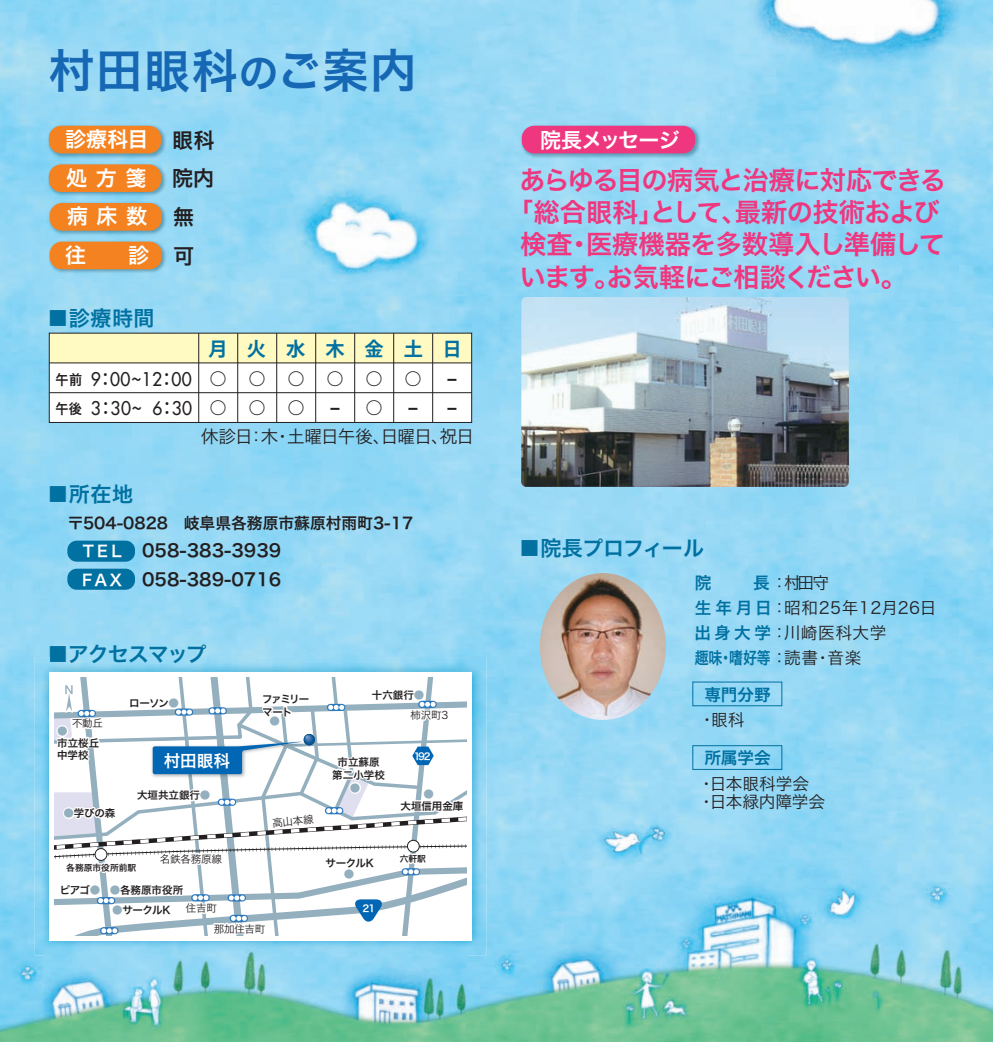
<style>
.page{position:relative;width:993px;height:1042px;background:#fff}
.page>*{position:absolute;margin:0;border:0;box-sizing:border-box;transform-origin:0 0}
.t1{font:46.38px "Hira Kaku Pro W6 90 pv RKSJ H";letter-spacing:.03em;color:#1768b4}
.t2{font:26.25px "Hira Kaku Pro W6 90 pv RKSJ H";letter-spacing:-.035em;color:#ef377f}
.t3{font:26.25px "Hira Kaku Pro W6 90 pv RKSJ H";letter-spacing:-.055em;color:#ef377f}
.t4{font:26.25px "Hira Kaku Pro W6 90 pv RKSJ H";color:#ef377f}
.t5{font:26.25px "Hira Kaku Pro W6 90 pv RKSJ H";letter-spacing:-.065em;color:#ef377f}
.t6{font:21px/38.7px "Hira Kaku Pro W6 90 pv RKSJ H";color:#fff}
.t7{font:21px "Hira Kaku Pro W6 90 pv RKSJ H";letter-spacing:-.03em;color:#0071a1}
.t8{font:21px "Hira Kaku Pro W6 90 pv RKSJ H";letter-spacing:-.055em;color:#0071a1}
.t9{font:21px "Hira Kaku Pro W6 90 pv RKSJ H";letter-spacing:-.035em;color:#fff}
.t10{font:19.25px "Koz Go Pro Bold 90 pv RKSJ H";letter-spacing:1.04em;color:#0071a1}
.t11{font:18.38px/29.1px "Futura";letter-spacing:.02em;color:#231f20;scale:.94 1}
.t12{font:17.5px/28.2px "Hira Kaku Pro W6 90 pv RKSJ H";color:#231f20}
.t13{font:17.5px "Hira Kaku Pro W3 90 pv RKSJ H";letter-spacing:-.045em;color:#231f20}
.t14{font:16.62px/25px "Hira Kaku Pro W3 90 pv RKSJ H";letter-spacing:.035em;color:#231f20}
.t15{font:16.62px/17.5px "Hira Kaku Pro W3 90 pv RKSJ H";color:#231f20}
.t16{font:16.62px "Hira Kaku Pro W6 90 pv RKSJ H";letter-spacing:-.005em;color:#0071a1}
.t17{font:16.62px "Hira Kaku Pro W6 90 pv RKSJ H";letter-spacing:-.005em;color:#0071a1;scale:.83 1}
.t18{font:16.62px/29.8px "Koz Go Pro Heavy 90 pv RKSJ H";color:#231f20}
.t19{font:16.62px "Hira Kaku Pro W6 90 pv RKSJ H";color:#fff}
.t20{font:16.62px/29.8px "Koz Go Pro Heavy 90 pv RKSJ H";color:#231f20;scale:2 1}
.t21{font:15.75px "Hira Kaku Pro W6 90 pv RKSJ H";color:#231f20}
.t22{font:15.75px/28.3px "Hira Kaku Pro W6 90 pv RKSJ H";letter-spacing:.18em;color:#fff}
.t23{font:10.5px/12.4px "Hira Kaku Pro W6 90 pv RKSJ H";color:#231f20}
.t24{font:10.5px "Hira Kaku Pro W3 90 pv RKSJ H";letter-spacing:-.02em;color:#231f20}
.t25{font:10.5px/12.4px "Hira Kaku Pro W6 90 pv RKSJ H";letter-spacing:-.11em;color:#231f20}
.t26{font:10.5px "Hira Kaku Pro W6 90 pv RKSJ H";color:#94afbd}
.t27{font:9.62px "Hira Kaku Pro W6 90 pv RKSJ H";color:#fff}
.t28{font:8.75px "Hira Kaku Pro W6 90 pv RKSJ H";color:#231f20}
.s1{font-size:40.25px}
.s2{color:#231f20}
.s3{font-family:"Hira Kaku Pro W6 90 pv RKSJ H";font-size:14px}
.s4{font-family:"Koz Go Pro Medium 90 pv RKSJ H"}
.s5{color:#94afbd}
.s6{font-family:"Hira Kaku Pro W3 90 pv RKSJ H";color:#231f20}
.s7{font-family:"Hira Kaku Pro W6 90 pv RKSJ H";color:#0071a1}
</style>
<div class="page">
<img style="left:0;top:0;width:992px;height:699px">
<img style="left:0;top:699px;width:45px;height:343px">
<img style="left:466px;top:699px;width:526px;height:343px">
<img style="left:45px;top:955px;width:421px;height:87px">
<img style="left:50px;top:644px;width:156px;height:13px">
<img style="left:518px;top:123px;width:183px;height:37px">
<div style="left:521px;top:126px;width:174px;height:27px;background:#ef377f;border-radius:12px"></div>
<img style="left:521px;top:297px;width:327px;height:190px">
<img style="left:539px;top:573px;width:126px;height:147px">
<div style="left:692px;top:745px;width:89px;height:25px;border:1px solid #0071a1"></div>
<div style="left:692px;top:682px;width:89px;height:24px;border:1px solid #0071a1"></div>
<div style="left:49px;top:336px;width:422px;height:86px;background:#fff"></div>
<div style="left:49px;top:333px;width:422px;height:30px;background:#fffac1"></div>
<div style="left:49px;top:333px;width:423px;height:90px;border:1px solid #231f20"></div>
<hr style="left:198px;top:333px;width:1px;height:89px;background:#231f20">
<hr style="left:237px;top:333px;width:1px;height:89px;background:#231f20">
<hr style="left:276px;top:333px;width:1px;height:89px;background:#231f20">
<hr style="left:315px;top:333px;width:1px;height:89px;background:#231f20">
<hr style="left:354px;top:333px;width:1px;height:89px;background:#231f20">
<hr style="left:393px;top:333px;width:1px;height:89px;background:#231f20">
<hr style="left:49px;top:362px;width:422px;height:1px;background:#231f20">
<hr style="left:49px;top:392px;width:422px;height:1px;background:#231f20">
<hr style="left:432px;top:333px;width:1px;height:89px;background:#231f20">
<img style="left:46px;top:123px;width:121px;height:75px">
<div style="left:49px;top:164px;width:112px;height:28px;background:#f58220;border-radius:12px"></div>
<img style="left:47px;top:200px;width:121px;height:37px">
<div style="left:50px;top:203px;width:112px;height:28px;background:#f58220;border-radius:12px"></div>
<img style="left:47px;top:239px;width:121px;height:37px">
<div style="left:50px;top:242px;width:112px;height:27px;background:#f58220;border-radius:12px"></div>
<div style="left:49px;top:126px;width:112px;height:27px;background:#f58220;border-radius:12px"></div>
<div style="left:67px;top:540px;width:68px;height:22px;background:#0071a1;border-radius:9px"></div>
<div style="left:67px;top:569px;width:68px;height:21px;background:#0071a1;border-radius:9px"></div>
<img style="left:35px;top:657px;width:451px;height:59px">
<img style="left:35px;top:716px;width:56px;height:239px">
<img style="left:430px;top:716px;width:56px;height:239px">
<img style="left:91px;top:941px;width:339px;height:14px">
<div style="left:50px;top:672px;width:421px;height:268px;background:#fff"></div>
<svg style="left:55px;top:677px;width:411px;height:258px"></svg>
<h1 class="t1" style="left:48px;top:53px;width:369px">村田眼科<span class="s1">の</span>ご案内</h1>
<h3 class="t6" style="left:65px;top:123px;width:151px">診療科目 <span class="s2">眼科</span></h3>
<h3 class="t6" style="left:65px;top:161px;width:151px">処方箋 <span class="s2">院内</span>病床数 <span class="s2">無</span>往　 診 <span class="s2">可</span></h3>
<h3 class="t7" style="left:47px;top:311px;width:109px">■診療時間</h3>
<h3 class="t10" style="left:208px;top:341px;width:255px">月火水木金土日</h3>
<h3 class="t18" style="left:210px;top:366px;width:18px">○ ○</h3>
<h3 class="t18" style="left:249px;top:366px;width:18px">○ ○</h3>
<h3 class="t18" style="left:288px;top:366px;width:18px">○ ○</h3>
<h3 class="t18" style="left:327px;top:366px;width:18px">○ -</h3>
<h3 class="t18" style="left:366px;top:366px;width:18px">○ ○</h3>
<h3 class="t18" style="left:405px;top:366px;width:18px">○ -</h3>
<h3 class="t13" style="left:201px;top:430px;width:274px">休診日：木・土曜日午後、日曜日、祝日</h3>
<h3 class="t11" style="left:55px;top:364px;width:147px"><span class="s3">午前</span> 9<span class="s4">：</span>00~12<span class="s4">：</span>00<span class="s3">午後</span> 3<span class="s4">：</span>30~ 6<span class="s4">：</span>30</h3>
<h3 class="t20" style="left:446px;top:366px;width:7px">- -</h3>
<h3 class="t7" style="left:47px;top:486px;width:87px">■所在地</h3>
<h3 class="t21" style="left:68px;top:517px;width:347px">〒504-0828　岐阜県各務原市蘇原村雨町3-17</h3>
<h3 class="t22" style="left:82px;top:539px;width:42px">TEL<br>FAX</h3>
<h3 class="t12" style="left:142px;top:539px;width:141px">058-383-3939<br>058-389-0716</h3>
<h3 class="t8" style="left:47px;top:646px;width:161px">■アクセスマップ</h3>
<p class="t24" style="left:72px;top:719px;width:33px">不動丘</p>
<p class="t26" style="left:57px;top:727px;width:12px">●</p>
<p class="t23" style="left:57px;top:738px;width:44px">市立桜丘中学校</p>
<p class="t23" style="left:63px;top:808px;width:53px"><span class="s5">●</span>学びの森</p>
<p class="t23" style="left:129px;top:698px;width:51px">ローソン<span class="s5">●</span></p>
<h3 class="t19" style="left:164px;top:754px;width:68px">村田眼科</h3>
<p class="t23" style="left:137px;top:790px;width:75px">大垣共立銀行<span class="s5">●</span></p>
<p class="t25" style="left:262px;top:694px;width:49px">ファミリーマート</p>
<p class="t26" style="left:269px;top:717px;width:12px">●</p>
<p class="t24" style="left:272px;top:819px;width:43px;rotate:-5deg">高山本線</p>
<p class="t23" style="left:372px;top:690px;width:54px">十六銀行<span class="s5">●</span></p>
<p class="t23" style="left:332px;top:757px;width:54px;text-align:center">市立蘇原第二小学校</p>
<p class="t26" style="left:350px;top:784px;width:12px">●</p>
<p class="t24" style="left:410px;top:711px;width:39px">柿沢町3</p>
<p class="t27" style="left:413px;top:752px;width:19px">192</p>
<p class="t26" style="left:423px;top:790px;width:12px">●</p>
<p class="t23" style="left:400px;top:801px;width:64px">大垣信用金庫</p>
<p class="t28" style="left:66px;top:864px;width:71px">各務原市役所前駅</p>
<p class="t24" style="left:160px;top:855px;width:64px">名鉄各務原線</p>
<p class="t28" style="left:399px;top:855px;width:28px">六軒駅</p>
<p class="t23" style="left:325px;top:858px;width:50px">サークルK</p>
<p class="t26" style="left:343px;top:870px;width:12px">●</p>
<p class="t23" style="left:60px;top:885px;width:42px">ピアゴ<span class="s5">●</span></p>
<p class="t23" style="left:110px;top:885px;width:75px"><span class="s5">●</span>各務原市役所</p>
<p class="t23" style="left:112px;top:905px;width:60px"><span class="s5">●</span>サークルK</p>
<p class="t24" style="left:186px;top:904px;width:33px">住吉町</p>
<p class="t24" style="left:214px;top:925px;width:53px">那加住吉町</p>
<p class="t27" style="left:362px;top:904px;width:14px">21</p>
<h3 class="t9" style="left:540px;top:132px;width:141px">院長メッセージ</h3>
<h2 class="t3" style="left:519px;top:170px;width:428px">あらゆる目の病気と治療に対応できる</h2>
<h2 class="t2" style="left:507px;top:202px;width:434px">「総合眼科」として、最新の技術および</h2>
<h2 class="t4" style="left:520px;top:235px;width:426px">検査・医療機器を多数導入し準備して</h2>
<h2 class="t5" style="left:519px;top:267px;width:388px">います。お気軽にご相談ください。</h2>
<h3 class="t7" style="left:519px;top:540px;width:187px">■院長プロフィール</h3>
<h3 class="t16" style="left:694px;top:576px;width:136px">院　　 長<span class="s6">：村田 守</span></h3>
<h3 class="t14" style="left:694px;top:597px;width:243px"><span class="s7">生年月日</span>：昭和25年12月26日<span class="s7">出身大学</span>：川崎医科大学</h3>
<h3 class="t17" style="left:694px;top:652px;width:202px">趣味・嗜好等<span class="s6">：読書・音楽</span></h3>
<h3 class="t16" style="left:704px;top:688px;width:68px">専門分野</h3>
<h3 class="t15" style="left:698px;top:713px;width:47px">・眼科</h3>
<h3 class="t16" style="left:704px;top:752px;width:68px">所属学会</h3>
<h3 class="t15" style="left:698px;top:777px;width:128px">・日本眼科学会・日本緑内障学会</h3>
</div>
